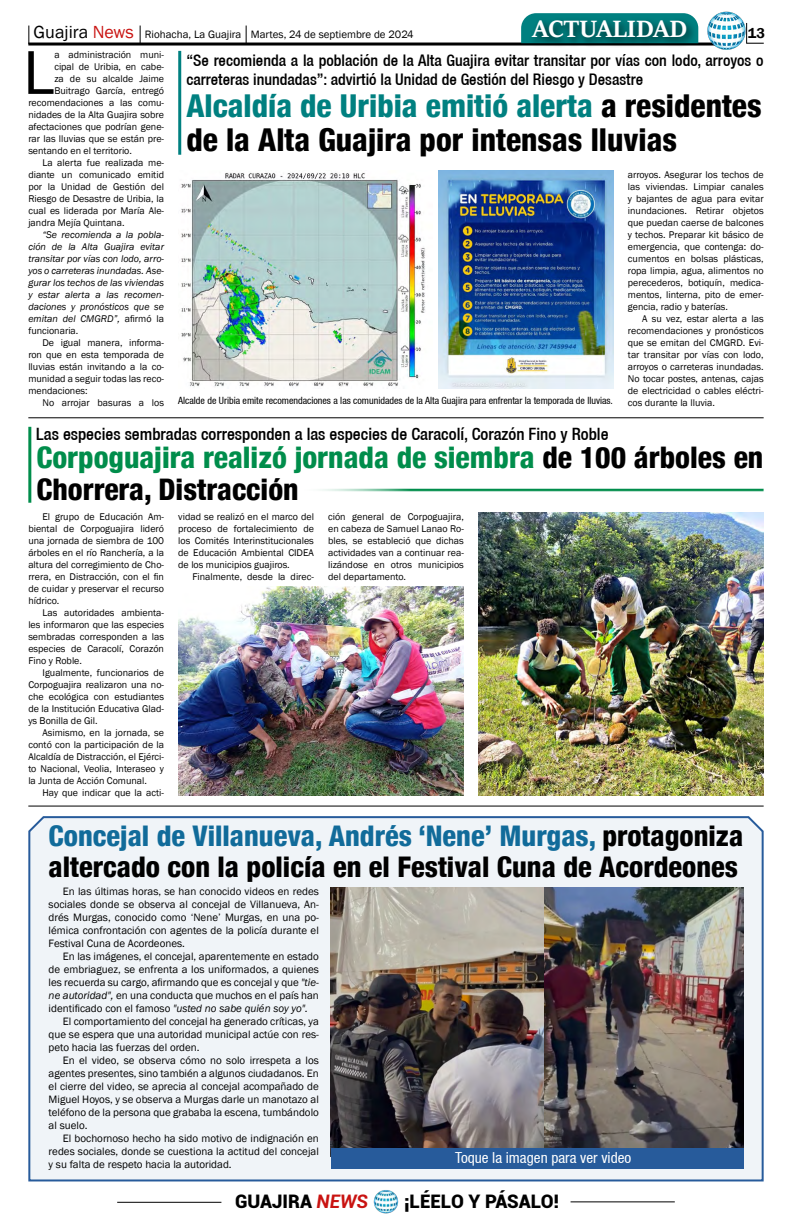
<style>
.page{position:relative;width:792px;height:1224px;background:#fff}
.page>*{position:absolute;margin:0;border:0;box-sizing:border-box;transform-origin:0 0}
.t1{font:64px "Franklin Gothic";color:#000}
.t2{font:800 condensed 31.5px/33.4px "Helvetica 87";color:#000}
.t3{font:800 condensed 29.7px/31.5px "Helvetica 87";color:#008d4b}
.t4{font:800 condensed 28.5px/30.2px "Helvetica 87";color:#000}
.t5{font:700 26px "Sitka Heading";color:#fff}
.t6{font:900 18.7px "Roboto";color:#000}
.t7{font:500 condensed 17px "Helvetica 67";color:#000}
.t8{font:500 condensed 16px/19px "Helvetica 67";color:#000}
.t9{font:condensed 15.2px "Helvetica 57";color:#fff}
.t10{font:600 14.7px "Franklin Gothic";color:#000}
.t11{font:11px/13px "Franklin Gothic";color:#000;text-align:justify}
.t12{font:italic 11px "Franklin Gothic";color:#000}
.t13{font:10px/12px "Franklin Gothic";color:#000;text-align:justify}
.t14{font:italic 10px/12px "Franklin Gothic";color:#000;text-align:justify}
.t15{font:condensed 10px "Helvetica 57";color:#000}
.s1{font-size:18px}
.s2{font-size:18px;color:#c91311}
.s3{color:#008080}
.s4{font-style:normal}
.s5{color:#000}
.s6{color:#116b9a}
.s7{font-style:italic}
.s8{font-weight:700;font-style:italic;color:#c91311}
</style>
<div class="page">
<hr style="left:28px;top:43px;width:688px;height:3px;background:#000">
<svg style="left:747px;top:23px;width:17px;height:21px"></svg>
<svg style="left:28px;top:26px;width:1px;height:18px"></svg>
<svg style="left:140px;top:26px;width:1px;height:17px"></svg>
<svg style="left:246px;top:26px;width:1px;height:17px"></svg>
<img style="left:706px;top:11px;width:41px;height:39px">
<hr style="left:117px;top:1202px;width:104px;height:1px;background:#000">
<hr style="left:571px;top:1201px;width:104px;height:1px;background:#000">
<img style="left:374px;top:1190px;width:24px;height:24px">
<div style="left:28px;top:816px;width:736px;height:366px;background:#f0f4f8"></div>
<svg style="left:521px;top:13px;width:177px;height:30px"></svg>
<div style="left:528px;top:16px;width:169px;height:32px;background:#000;opacity:.75"></div>
<hr style="left:297px;top:489px;width:467px;height:3px;background:#008d4b">
<hr style="left:28px;top:418px;width:736px;height:1px;background:#000">
<hr style="left:28px;top:806px;width:736px;height:1px;background:#000">
<hr style="left:178px;top:51px;width:3px;height:104px;background:#008080">
<img style="left:181px;top:172px;width:244px;height:215px">
<img style="left:438px;top:170px;width:176px;height:218px">
<hr style="left:28px;top:427px;width:3px;height:76px;background:#008d4b">
<img style="left:178px;top:587px;width:286px;height:209px">
<img style="left:478px;top:513px;width:286px;height:283px">
<img style="left:543px;top:888px;width:200px;height:260px">
<img style="left:331px;top:888px;width:212px;height:260px">
<div style="left:331px;top:1148px;width:412px;height:20px;background:#275b9b"></div>
<h3 class="t5" style="left:533px;top:10px;width:156px">ACTUALIDAD</h3>
<p class="t11" style="left:34px;top:28px;width:382px"><span class="s1">Guajira</span> <span class="s2">News</span> Riohacha, La Guajira Martes, 24 de septiembre de 2024</p>
<h3 class="t10" style="left:748px;top:24px;width:19px">13</h3>
<h1 class="t1" style="left:23px;top:33px;width:33px">L</h1>
<p class="t13" style="left:54px;top:49px;width:111px">a administración muni-</p>
<h3 class="t8" style="left:186px;top:50px;width:579px">“Se recomienda a la población de la Alta Guajira evitar transitar por vías con lodo, arroyos o carreteras inundadas”: advirtió la Unidad de Gestión del Riesgo y Desastre</h3>
<h2 class="t2" style="left:186px;top:89px;width:577px"><span class="s3">Alcaldía de Uribia emitió alerta</span> a residentes de la Alta Guajira por intensas lluvias</h2>
<p class="t13" style="left:54px;top:61px;width:111px">cipal de Uribia, en cabe-</p>
<p class="t13" style="left:54px;top:73px;width:111px">za de su alcalde Jaime</p>
<p class="t13" style="left:54px;top:85px;width:111px">Buitrago García, entregó</p>
<p class="t13" style="left:28px;top:97px;width:137px">recomendaciones a las comu-</p>
<p class="t13" style="left:28px;top:109px;width:137px">nidades de la Alta Guajira sobre</p>
<p class="t13" style="left:28px;top:121px;width:137px">afectaciones que podrían gene-</p>
<p class="t13" style="left:28px;top:133px;width:137px">rar las lluvias que se están pre-</p>
<p class="t13" style="left:28px;top:145px;width:105px">sentando en el territorio.</p>
<p class="t13" style="left:43px;top:157px;width:123px">La alerta fue realizada me-</p>
<p class="t13" style="left:28px;top:169px;width:137px">diante un comunicado emitid</p>
<p class="t13" style="left:28px;top:181px;width:137px">por la Unidad de Gestión del</p>
<p class="t13" style="left:28px;top:193px;width:137px">Riesgo de Desastre de Uribia, la</p>
<p class="t13" style="left:28px;top:205px;width:137px">cual es liderada por María Ale-</p>
<p class="t13" style="left:28px;top:217px;width:98px">jandra Mejía Quintana.</p>
<p class="t14" style="left:28px;top:229px;width:137px;text-indent:14px">“Se recomienda a la pobla&shy;ción de la Alta Guajira evitar transitar por vías con lodo, arro&shy;yos o carreteras inundadas. Ase&shy;gurar los techos de las viviendas y estar alerta a las recomen&shy;daciones y pronósticos que se emitan del CMGRD”, <span class="s4">afirmó la funcionaria.</span></p>
<p class="t13" style="left:28px;top:337px;width:137px;text-indent:14px">De igual manera, informa&shy;ron que en esta temporada de lluvias están invitando a la co&shy;munidad a seguir todas las reco&shy;mendaciones:</p>
<p class="t13" style="left:43px;top:397px;width:123px">No arrojar basuras a los</p>
<p class="t13" style="left:628px;top:168px;width:137px">arroyos. Asegurar los techos de las viviendas. Limpiar canales y bajantes de agua para evitar inundaciones. Retirar objetos que puedan caerse de balcones y techos. Preparar kit básico de emergencia, que contenga: do&shy;cumentos en bolsas plásticas, ropa limpia, agua, alimentos no perecederos, botiquín, medica&shy;mentos, linterna, pito de emer&shy;gencia, radio y baterías.</p>
<p class="t13" style="left:628px;top:312px;width:137px;text-indent:14px">A su vez, estar alerta a las recomendaciones y pronósticos que se emitan del CMGRD. Evi&shy;tar transitar por vías con lodo, arroyos o carreteras inundadas.<br>No tocar postes, antenas, cajas de electricidad o cables eléctri&shy;cos durante la lluvia.</p>
<p class="t15" style="left:178px;top:395px;width:436px">Alcalde de Uribia emite recomendaciones a las comunidades de la Alta Guajira para enfrentar la temporada de lluvias.</p>
<h3 class="t7" style="left:36px;top:424px;width:574px">Las especies sembradas corresponden a las especies de Caracolí, Corazón Fino y Roble</h3>
<h3 class="t3" style="left:36px;top:441px;width:729px">Corpoguajira realizó jornada de siembra <span class="s5">de 100 árboles en<br>Chorrera, Distracción</span></h3>
<p class="t13" style="left:28px;top:510px;width:137px;text-indent:14px">El grupo de Educación Am&shy;biental de Corpoguajira lideró una jornada de siembra de 100 árboles en el río Ranchería, a la altura del corregimiento de Cho&shy;rrera, en Distracción, con el fin de cuidar y preservar el recurso hídrico.</p>
<p class="t13" style="left:28px;top:606px;width:137px;text-indent:14px">Las autoridades ambienta&shy;les informaron que las especies sembradas corresponden a las especies de Caracolí, Corazón Fino y Roble.</p>
<p class="t13" style="left:28px;top:666px;width:137px;text-indent:14px">Igualmente, funcionarios de Corpoguajira realizaron una no&shy;che ecológica con estudiantes de la Institución Educativa Glad&shy;ys Bonilla de Gil.</p>
<p class="t13" style="left:28px;top:726px;width:137px;text-indent:14px">Asimismo, en la jornada, se contó con la participación de la Alcaldía de Distracción, el Ejérci&shy;to Nacional, Veolia, Interaseo y la Junta de Acción Comunal.</p>
<p class="t13" style="left:43px;top:786px;width:123px">Hay que indicar que la acti-</p>
<p class="t13" style="left:178px;top:510px;width:137px">vidad se realizó en el marco del proceso de fortalecimiento de los Comités Interinstitucionales de Educación Ambiental CIDEA de los municipios guajiros.</p>
<p class="t13" style="left:192px;top:570px;width:123px">Finalmente, desde la direc-</p>
<p class="t13" style="left:328px;top:510px;width:137px">ción general de Corpoguajira, en cabeza de Samuel Lanao Ro&shy;bles, se estableció que dichas actividades van a continuar rea&shy;lizándose en otros municipios del departamento.</p>
<h3 class="t4" style="left:49px;top:821px;width:696px"><span class="s6">Concejal de Villanueva, Andrés ‘Nene’ Murgas,</span> protagoniza altercado con la policía en el Festival Cuna de Acordeones</h3>
<p class="t11" style="left:49px;top:885px;width:272px;text-indent:14px">En las últimas horas, se han conocido videos en redes sociales donde se observa al concejal de Villanueva, An&shy;drés Murgas, conocido como ‘Nene’ Murgas, en una po&shy;lémica confrontación con agentes de la policía durante el Festival Cuna de Acordeones.</p>
<p class="t11" style="left:63px;top:950px;width:258px">En las imágenes, el concejal, aparentemente en estado</p>
<p class="t11" style="left:49px;top:963px;width:272px">de embriaguez, se enfrenta a los uniformados, a quienes</p>
<p class="t11" style="left:49px;top:976px;width:272px">les recuerda su cargo, afirmando que es concejal y que <span class="s7">"tie-</span></p>
<p class="t11" style="left:49px;top:989px;width:272px"><span class="s7">ne autoridad",</span> en una conducta que muchos en el país han</p>
<p class="t12" style="left:49px;top:1002px;width:261px"><span class="s4">identificado con el famoso</span> "usted no sabe quién soy yo".</p>
<p class="t11" style="left:63px;top:1015px;width:258px">El comportamiento del concejal ha generado críticas, ya</p>
<p class="t11" style="left:49px;top:1028px;width:272px">que se espera que una autoridad municipal actúe con res-</p>
<p class="t11" style="left:49px;top:1041px;width:152px">peto hacia las fuerzas del orden.</p>
<p class="t11" style="left:63px;top:1054px;width:258px">En el video, se observa cómo no solo irrespeta a los</p>
<p class="t11" style="left:49px;top:1067px;width:272px">agentes presentes, sino también a algunos ciudadanos. En</p>
<p class="t11" style="left:49px;top:1080px;width:272px">el cierre del video, se aprecia al concejal acompañado de</p>
<p class="t11" style="left:49px;top:1093px;width:272px">Miguel Hoyos, y se observa a Murgas darle un manotazo al</p>
<p class="t11" style="left:49px;top:1106px;width:272px">teléfono de la persona que grababa la escena, tumbándolo</p>
<p class="t11" style="left:49px;top:1119px;width:40px">al suelo.</p>
<p class="t11" style="left:63px;top:1132px;width:258px">El bochornoso hecho ha sido motivo de indignación en</p>
<p class="t11" style="left:49px;top:1145px;width:272px">redes sociales, donde se cuestiona la actitud del concejal</p>
<p class="t11" style="left:49px;top:1158px;width:185px">y su falta de respeto hacia la autoridad.</p>
<h3 class="t9" style="left:455px;top:1148px;width:178px">Toque la imagen para ver video</h3>
<h3 class="t6" style="left:235px;top:1189px;width:134px">GUAJIRA <span class="s8">NEWS</span></h3>
<h3 class="t6" style="left:404px;top:1189px;width:157px">¡LÉELO Y PÁSALO!</h3>
</div>
